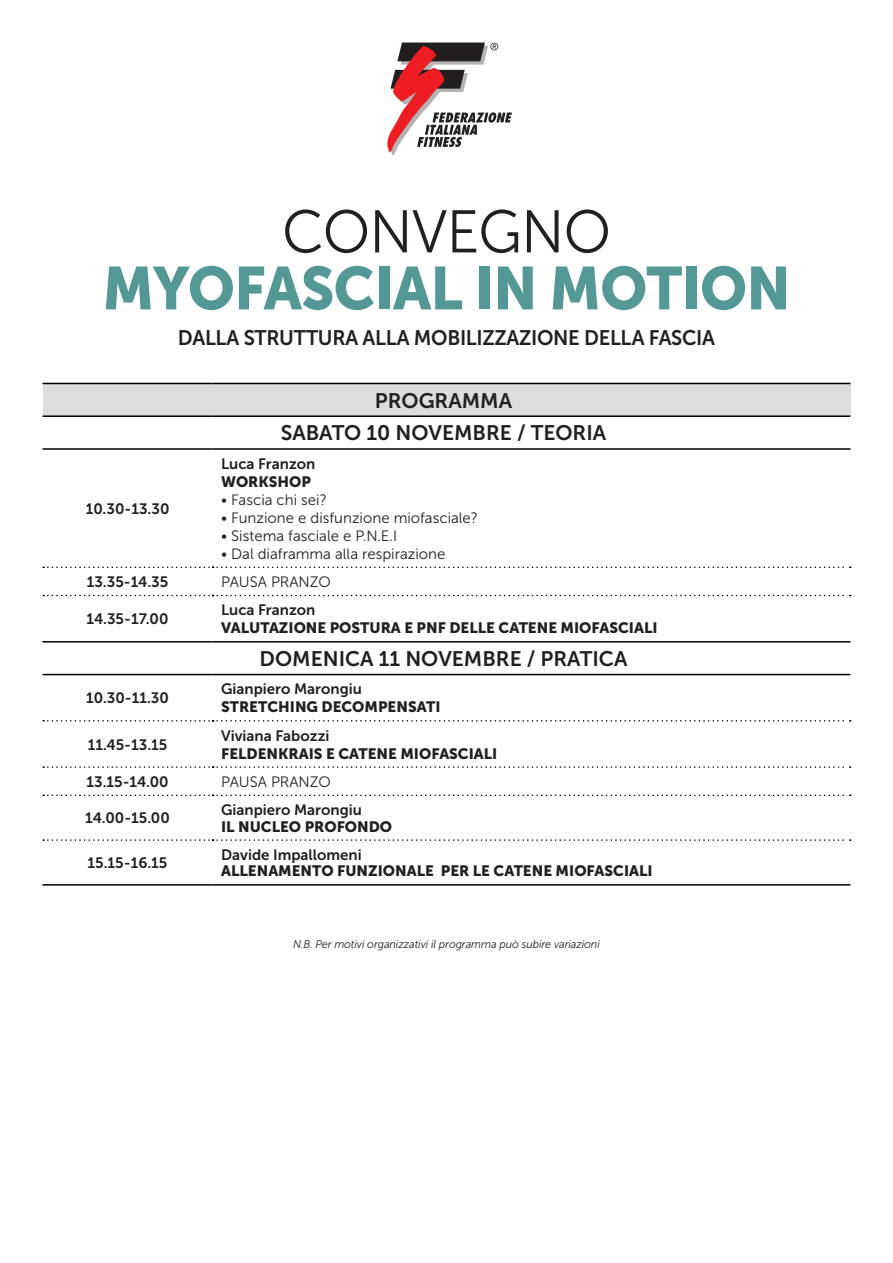
<style>
.page{position:relative;width:893px;height:1263px;background:#fff}
.page>*{position:absolute;margin:0;border:0;box-sizing:border-box;transform-origin:0 0}
.t1{font:60px "Museo Sans 900";letter-spacing:-.015em;color:#539895;scale:.96 1}
.t2{font:60px "Museo Sans 300";letter-spacing:-.015em;color:#231f20;scale:.96 1}
.t3{font:21px/32.7px "Museo Sans 700";color:#231f20;text-align:center}
.t4{font:21px "Museo Sans 700";color:#231f20;scale:.96 1}
.t5{font:15px "Museo Sans 700";color:#231f20}
.t6{font:15px "Museo Sans 300";color:#231f20}
.t7{font:15px "Museo Sans 900";color:#231f20}
.t8{font:15px "Museo Sans 900";color:#231f20}
.t9{font:italic 11.25px "Museo Sans 300";letter-spacing:-.01em;color:#231f20}
</style>
<div class="page">
<svg style="left:387px;top:43px;width:125px;height:113px"></svg>
<div style="left:43px;top:383px;width:807px;height:33px;background:#dcdddf"></div>
<hr style="left:43px;top:884px;width:170px;height:2px;background:#000001">
<hr style="left:213px;top:884px;width:637px;height:2px;background:#000001">
<svg style="left:43px;top:566px;width:808px;height:2px"></svg>
<svg style="left:43px;top:595px;width:808px;height:1px"></svg>
<svg style="left:43px;top:720px;width:808px;height:1px"></svg>
<svg style="left:43px;top:766px;width:808px;height:2px"></svg>
<svg style="left:43px;top:794px;width:808px;height:2px"></svg>
<svg style="left:43px;top:839px;width:808px;height:2px"></svg>
<hr style="left:43px;top:383px;width:170px;height:1px;background:#000001">
<hr style="left:213px;top:383px;width:637px;height:1px;background:#000001">
<hr style="left:43px;top:415px;width:170px;height:2px;background:#000001">
<hr style="left:213px;top:415px;width:637px;height:2px;background:#000001">
<hr style="left:43px;top:448px;width:170px;height:2px;background:#000001">
<hr style="left:213px;top:448px;width:637px;height:2px;background:#000001">
<hr style="left:43px;top:641px;width:170px;height:1px;background:#000001">
<hr style="left:213px;top:641px;width:637px;height:1px;background:#000001">
<hr style="left:43px;top:674px;width:170px;height:1px;background:#000001">
<hr style="left:213px;top:674px;width:637px;height:1px;background:#000001">
<h1 class="t2" style="left:282px;top:199px;width:344px">CONVEGNO</h1>
<h1 class="t1" style="left:102px;top:254px;width:719px">MYOFASCIAL IN MOTION</h1>
<h2 class="t4" style="left:178px;top:326px;width:561px">DALLA STRUTTURA ALLA MOBILIZZAZIONE DELLA FASCIA</h2>
<p class="t5" style="left:86px;top:500px;width:85px">10.30-13.30</p>
<h2 class="t3" style="left:281px;top:384px;width:327px">PROGRAMMA<br>SABATO 10 NOVEMBRE / TEORIA</h2>
<p class="t5" style="left:221px;top:455px;width:96px">Luca Franzon</p>
<p class="t7" style="left:221px;top:473px;width:91px">WORKSHOP</p>
<p class="t6" style="left:221px;top:491px;width:107px">• Fascia chi sei?</p>
<p class="t6" style="left:221px;top:509px;width:259px">• Funzione e disfunzione miofasciale?</p>
<p class="t6" style="left:221px;top:527px;width:178px">• Sistema fasciale e P.N.E.I</p>
<p class="t6" style="left:221px;top:545px;width:226px">• Dal diaframma alla respirazione</p>
<p class="t5" style="left:87px;top:573px;width:83px">13.35-14.35</p>
<p class="t6" style="left:221px;top:574px;width:111px">PAUSA PRANZO</p>
<p class="t5" style="left:87px;top:611px;width:83px">14.35-17.00</p>
<p class="t5" style="left:221px;top:602px;width:96px">Luca Franzon</p>
<p class="t7" style="left:221px;top:619px;width:438px">VALUTAZIONE POSTURA E PNF DELLE CATENE MIOFASCIALI</p>
<h2 class="t3" style="left:260px;top:642px;width:369px">DOMENICA 11 NOVEMBRE / PRATICA</h2>
<p class="t5" style="left:86px;top:690px;width:84px">10.30-11.30</p>
<p class="t5" style="left:88px;top:736px;width:81px">11.45-13.15</p>
<p class="t5" style="left:221px;top:681px;width:142px">Gianpiero Marongiu</p>
<p class="t8" style="left:221px;top:698px;width:221px">STRETCHING DECOMPENSATI</p>
<p class="t5" style="left:221px;top:727px;width:110px">Viviana Fabozzi</p>
<p class="t8" style="left:221px;top:745px;width:278px">FELDENKRAIS E CATENE MIOFASCIALI</p>
<p class="t5" style="left:86px;top:773px;width:84px">13.15-14.00</p>
<p class="t6" style="left:221px;top:774px;width:111px">PAUSA PRANZO</p>
<p class="t5" style="left:85px;top:810px;width:86px">14.00-15.00</p>
<p class="t5" style="left:221px;top:801px;width:142px">Gianpiero Marongiu</p>
<p class="t7" style="left:221px;top:818px;width:173px">IL NUCLEO PROFONDO</p>
<p class="t5" style="left:88px;top:854px;width:81px">15.15-16.15</p>
<p class="t5" style="left:221px;top:846px;width:142px">Davide Impallomeni</p>
<p class="t7" style="left:221px;top:862px;width:433px">ALLENAMENTO FUNZIONALE PER LE CATENE MIOFASCIALI</p>
<p class="t9" style="left:293px;top:938px;width:308px">N.B. Per motivi organizzativi il programma può subire variazioni</p>
</div>
